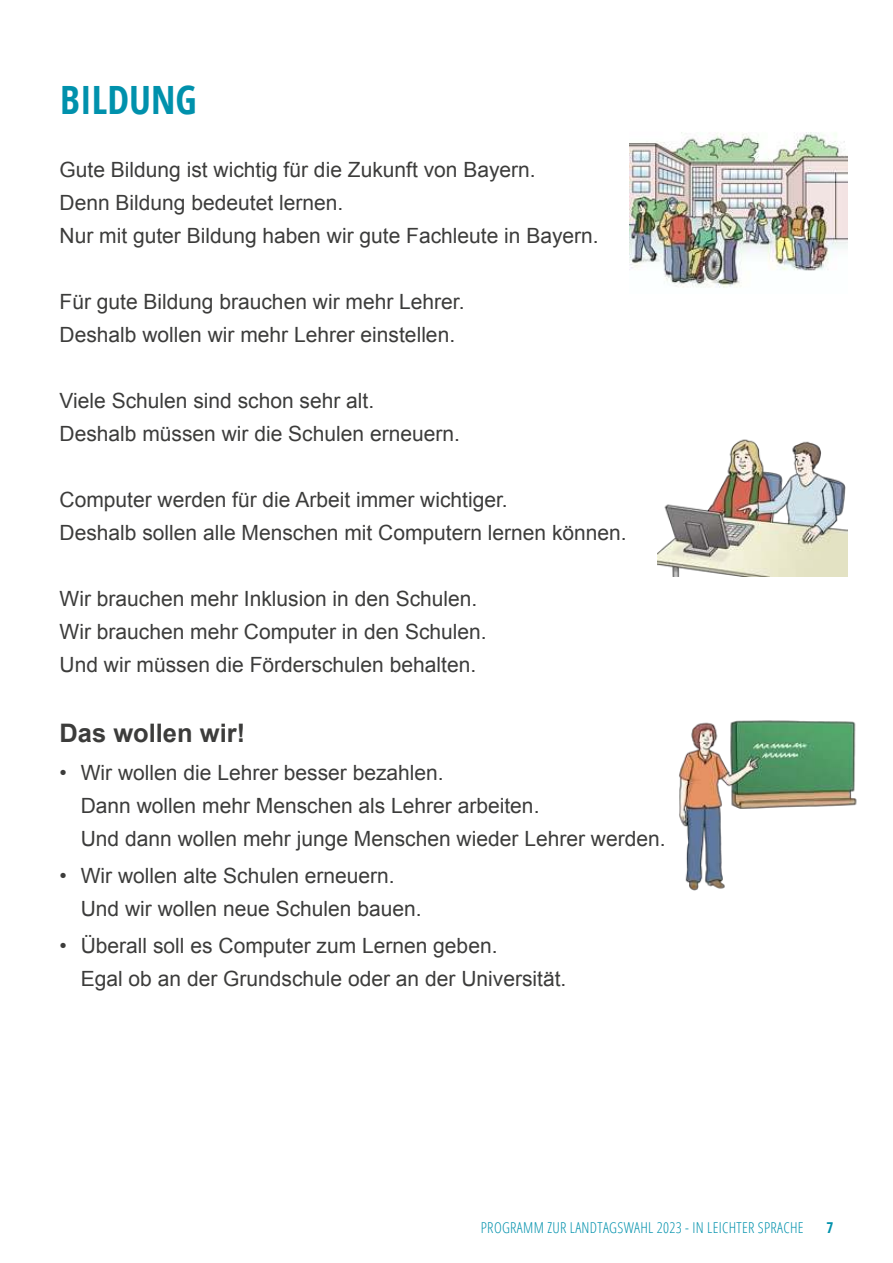
<style>
.page{position:relative;width:893px;height:1263px;background:#fff}
.page>*{position:absolute;margin:0;border:0;box-sizing:border-box;transform-origin:0 0}
.t1{font:700 condensed 39px "Open Sans";color:#0091ac}
.t2{font:700 25.5px "Arial";color:#3c3c3b}
.t3{font:21px/33px "Arial";color:#3c3c3b}
.t4{font:300 condensed 15px "Open Sans";letter-spacing:.02em;color:#0091ac}
.t5{font:700 condensed 15px "Open Sans";color:#0091ac}
</style>
<div class="page">
<img style="left:658px;top:439px;width:189px;height:138px">
<img style="left:679px;top:720px;width:178px;height:171px">
<img style="left:629px;top:132px;width:218px;height:156px">
<h1 class="t1" style="left:60px;top:84px;width:138px">BILDUNG</h1>
<p class="t3" style="left:60px;top:155px;width:541px">Gute Bildung ist wichtig für die Zukunft von Bayern.<br>Denn Bildung bedeutet lernen.<br>Nur mit guter Bildung haben wir gute Fachleute in Bayern.</p>
<p class="t3" style="left:60px;top:287px;width:407px">Für gute Bildung brauchen wir mehr Lehrer.<br>Deshalb wollen wir mehr Lehrer einstellen.</p>
<p class="t3" style="left:60px;top:386px;width:402px">Viele Schulen sind schon sehr alt.<br>Deshalb müssen wir die Schulen erneuern.</p>
<p class="t3" style="left:60px;top:485px;width:569px">Computer werden für die Arbeit immer wichtiger.<br>Deshalb sollen alle Menschen mit Computern lernen können.</p>
<p class="t3" style="left:60px;top:584px;width:429px">Wir brauchen mehr Inklusion in den Schulen.<br>Wir brauchen mehr Computer in den Schulen.<br>Und wir müssen die Förderschulen behalten.</p>
<p class="t2" style="left:60px;top:724px;width:187px">Das wollen wir!</p>
<p class="t3" style="left:81px;top:758px;width:586px;text-indent:-21px">• Wir wollen die Lehrer besser bezahlen.<br>Dann wollen mehr Menschen als Lehrer arbeiten.<br>Und dann wollen mehr junge Menschen wieder Lehrer werden.</p>
<p class="t3" style="left:81px;top:861px;width:342px;text-indent:-21px">• Wir wollen alte Schulen erneuern.<br>Und wir wollen neue Schulen bauen.</p>
<p class="t3" style="left:81px;top:931px;width:487px;text-indent:-21px">• Überall soll es Computer zum Lernen geben.<br>Egal ob an der Grundschule oder an der Universität.</p>
<p class="t4" style="left:481px;top:1219px;width:324px">PROGRAMM ZUR LANDTAGSWAHL 2023 - IN LEICHTER SPRACHE</p>
<p class="t5" style="left:826px;top:1221px;width:8px">7</p>
</div>
